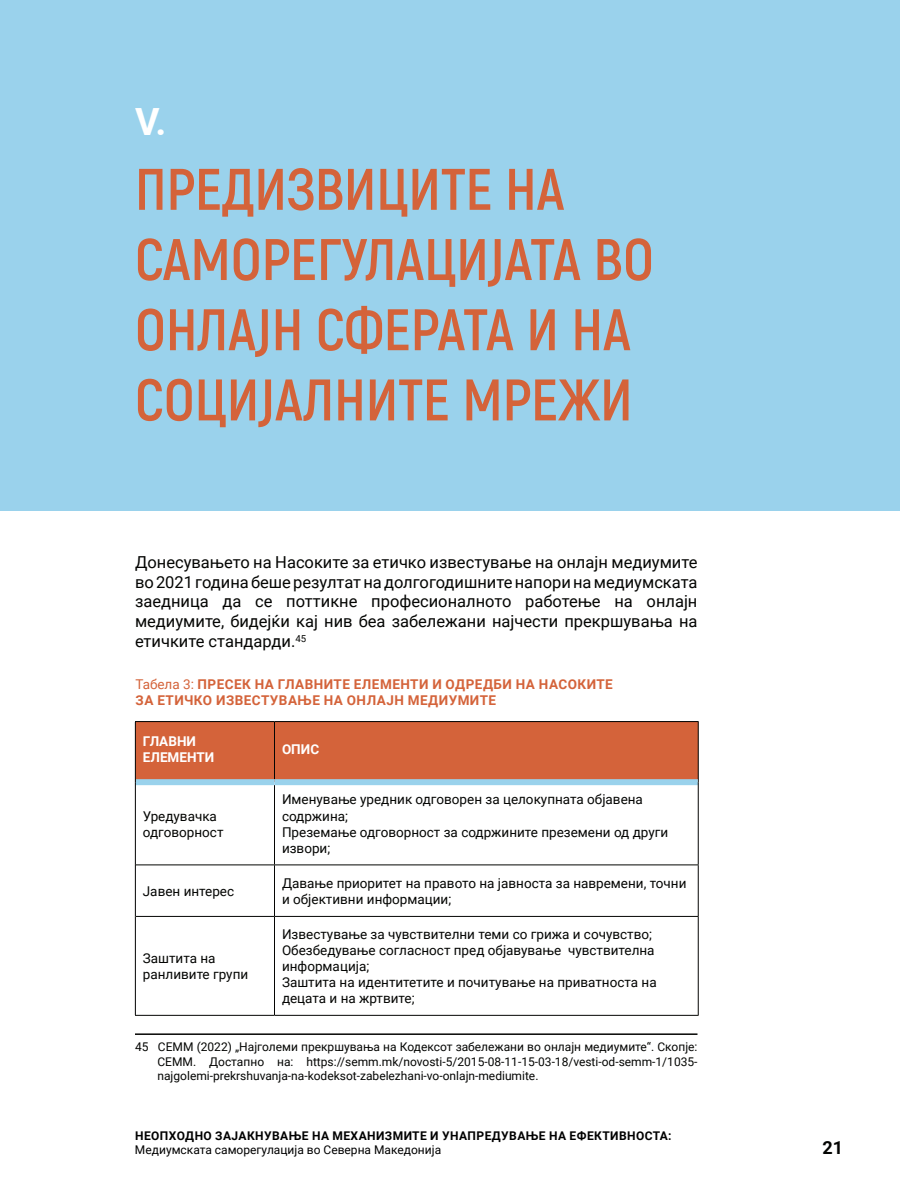
<style>
.page{position:relative;width:900px;height:1200px;background:#fff}
.page>*{position:absolute;margin:0;border:0;box-sizing:border-box;transform-origin:0 0}
.t1{font:700 58.5px/70.2px "Akrobat";color:#d4633a}
.t2{font:700 37.5px "Roboto";color:#fff}
.t3{font:700 18px "Roboto";color:#040503}
.t4{font:16.5px/19.8px "Roboto";color:#040503;text-align:justify}
.t5{font:13.5px/16.2px "Roboto";color:#040503}
.t6{font:700 13.5px/16.2px "Roboto";letter-spacing:.035em;color:#d4633a}
.t7{font:700 13.5px/16.2px "Roboto";color:#fff}
.t8{font:12px/14.4px "Roboto";color:#040503;text-align:justify}
.t9{font:700 12px "Roboto";letter-spacing:.035em;color:#000}
.t10{font:12px "Roboto";color:#000}
.s1{font-weight:400}
</style>
<div class="page">
<hr style="left:135px;top:1033px;width:563px;height:2px;background:#040503">
<div style="left:0;top:0;width:900px;height:510px;background:#9ad2ec"></div>
<div style="left:136px;top:722px;width:562px;height:57px;background:#d4633a"></div>
<hr style="left:274px;top:722px;width:1px;height:57px;background:#040503">
<hr style="left:698px;top:722px;width:1px;height:60px;background:#040503">
<div style="left:136px;top:779px;width:138px;height:6px;background:#9ad2ec"></div>
<div style="left:274px;top:779px;width:424px;height:6px;background:#9ad2ec"></div>
<hr style="left:274px;top:785px;width:1px;height:80px;background:#040503">
<hr style="left:698px;top:782px;width:1px;height:83px;background:#040503">
<hr style="left:136px;top:865px;width:138px;height:1px;background:#040503">
<hr style="left:274px;top:865px;width:425px;height:1px;background:#040503">
<hr style="left:274px;top:865px;width:1px;height:51px;background:#040503">
<hr style="left:698px;top:865px;width:1px;height:51px;background:#040503">
<hr style="left:136px;top:916px;width:138px;height:1px;background:#040503">
<hr style="left:274px;top:916px;width:425px;height:1px;background:#040503">
<hr style="left:274px;top:917px;width:1px;height:98px;background:#040503">
<hr style="left:698px;top:917px;width:1px;height:98px;background:#040503">
<hr style="left:135px;top:1015px;width:139px;height:1px;background:#040503">
<hr style="left:274px;top:1015px;width:425px;height:1px;background:#040503">
<hr style="left:135px;top:721px;width:139px;height:1px;background:#000">
<hr style="left:135px;top:722px;width:1px;height:60px;background:#000">
<hr style="left:274px;top:721px;width:425px;height:1px;background:#000">
<hr style="left:135px;top:782px;width:1px;height:83px;background:#000">
<hr style="left:135px;top:865px;width:1px;height:51px;background:#000">
<hr style="left:135px;top:916px;width:1px;height:99px;background:#000">
<h2 class="t2" style="left:135px;top:95px;width:33px">V.</h2>
<h1 class="t1" style="left:135px;top:154px;width:520px">ПРЕДИЗВИЦИТЕ НА<br>САМОРЕГУЛАЦИЈАТА ВО<br>ОНЛАЈН СФЕРАТА И НА<br>СОЦИЈАЛНИТЕ МРЕЖИ</h1>
<p class="t4" style="left:135px;top:551px;width:564px">Донесувањето на Насоките за етичко известување на онлајн медиумите во 2021 година беше резултат на долгогодишните напори на медиумската заедница да се поттикне професионалното работење на онлајн медиумите, бидејќи кај нив беа забележани најчести прекршувања на етичките стандарди.<sup>45</sup></p>
<p class="t6" style="left:135px;top:675px;width:479px"><span class="s1">Табела 3:</span> ПРЕСЕК НА ГЛАВНИТЕ ЕЛЕМЕНТИ И ОДРЕДБИ НА НАСОКИТЕ<br>ЗА ЕТИЧКО ИЗВЕСТУВАЊЕ НА ОНЛАЈН МЕДИУМИТЕ</p>
<p class="t7" style="left:143px;top:732px;width:73px">ГЛАВНИ<br>ЕЛЕМЕНТИ</p>
<p class="t7" style="left:282px;top:741px;width:39px">ОПИС</p>
<p class="t5" style="left:143px;top:807px;width:82px">Уредувачка одговорност</p>
<p class="t5" style="left:282px;top:791px;width:388px">Именување уредник одговорен за целокупната објавена содржина;<br>Преземање одговорност за содржините преземени од други извори;</p>
<p class="t5" style="left:143px;top:882px;width:93px">Јавен интерес</p>
<p class="t5" style="left:282px;top:874px;width:406px">Давање приоритет на правото на јавноста за навремени, точни и објективни информации;</p>
<p class="t5" style="left:143px;top:949px;width:107px">Заштита на ранливите групи</p>
<p class="t5" style="left:282px;top:925px;width:376px">Известување за чувствителни теми со грижа и сочувство; Обезбедување согласност пред објавување чувствителна информација;<br>Заштита на идентитетите и почитување на приватноста на децата и на жртвите;</p>
<p class="t8" style="left:158px;top:1039px;width:542px;text-indent:-22px">45 СЕММ (2022) „Најголеми прекршувања на Кодексот забележани во онлајн медиумите“. Скопје:<br>СЕММ. Достапно на: https://semm.mk/novosti-5/2015-08-11-15-03-18/vesti-od-semm-1/1035- najgolemi-prekrshuvanja-na-kodeksot-zabelezhani-vo-onlajn-mediumite.</p>
<p class="t9" style="left:135px;top:1127px;width:538px">НЕОПХОДНО ЗАЈАКНУВАЊЕ НА МЕХАНИЗМИТЕ И УНАПРЕДУВАЊЕ НА ЕФЕКТИВНОСТА:</p>
<p class="t10" style="left:135px;top:1142px;width:308px">Медиумската саморегулација во Северна Македонија</p>
<h3 class="t3" style="left:822px;top:1134px;width:22px">21</h3>
</div>
